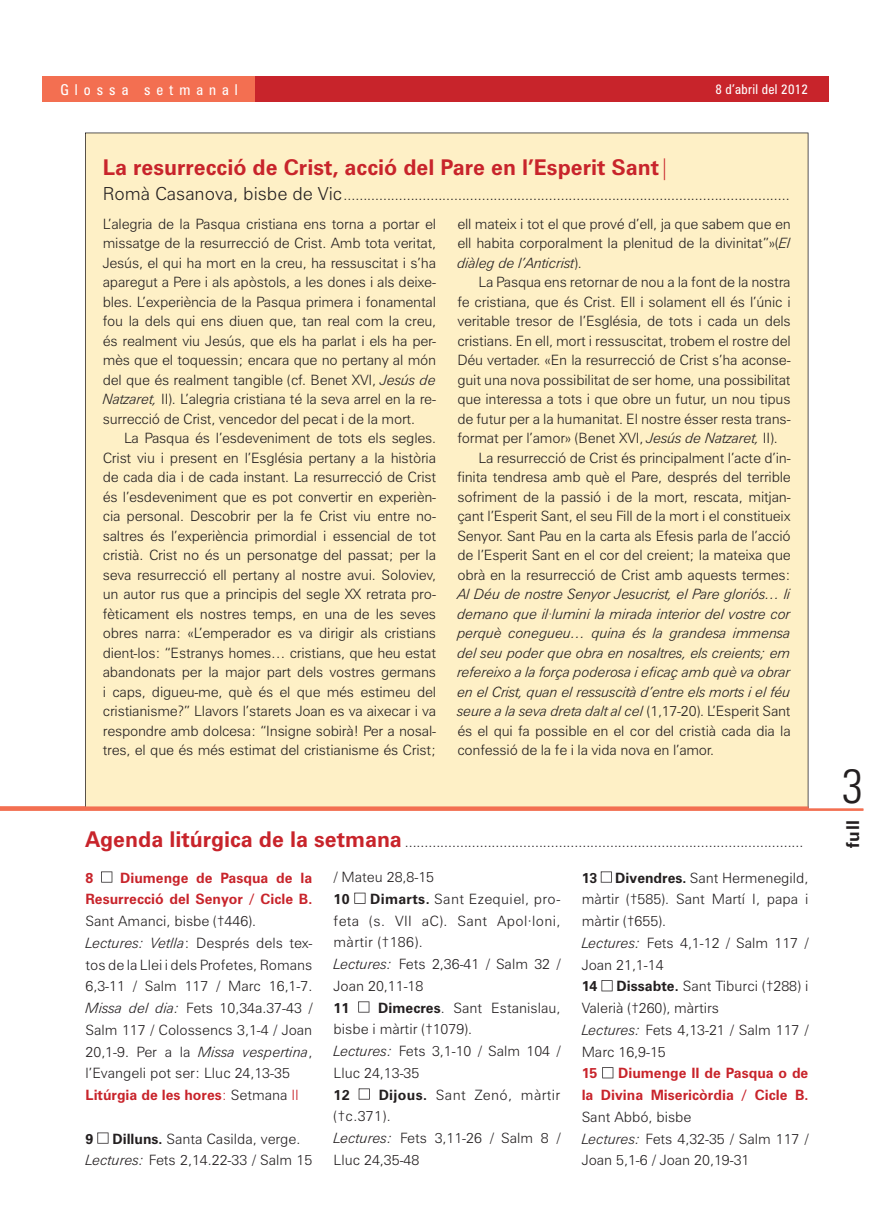
<style>
.page{position:relative;width:893px;height:1212px;background:#fff}
.page>*{position:absolute;margin:0;border:0;box-sizing:border-box;transform-origin:0 0}
.t1{font:300 condensed 48px "Zurich BT";color:#231f20}
.t2{font:700 21.75px "Zurich BT";color:#c8242b}
.t3{font:700 17.7px "Zurich BT";color:#231f20}
.t4{font:condensed 15px "Zurich BT";letter-spacing:.4em;color:#fff}
.t5{font:300 14.25px/19.5px "Zurich BT";letter-spacing:-.015em;color:#231f20}
.t6{font:italic 300 14.25px/19.5px "Zurich BT";letter-spacing:-.015em;color:#231f20;text-align:justify}
.t7{font:300 14.25px/21.8px "Zurich BT";letter-spacing:.025em;color:#231f20}
.t8{font:700 14.25px/21.8px "Zurich BT";color:#c8242b;text-align:right}
.t9{font:700 14.25px "Zurich BT";letter-spacing:.015em;color:#231f20}
.t10{font:condensed 13.5px "Zurich BT";letter-spacing:.02em;color:#fff}
.s1{font-weight:300}
.s2{font-size:18px}
.s3{font-style:italic}
.s4{font-style:normal}
.s5{font-weight:700;font-size:21.75px;color:#c8242b}
.s6{font-weight:700;color:#c8242b}
.s7{color:#c8242b}
.s8{font-weight:700}
</style>
<div class="page">
<div style="left:43px;top:77px;width:786px;height:25px;background:#c8242b"></div>
<div style="left:43px;top:77px;width:212px;height:25px;background:#f36f51"></div>
<svg style="left:101px;top:871px;width:11px;height:11px"></svg>
<svg style="left:97px;top:1132px;width:11px;height:11px"></svg>
<svg style="left:354px;top:893px;width:11px;height:11px"></svg>
<svg style="left:358px;top:1001px;width:11px;height:11px"></svg>
<svg style="left:359px;top:1088px;width:11px;height:11px"></svg>
<svg style="left:601px;top:871px;width:11px;height:11px"></svg>
<svg style="left:601px;top:980px;width:12px;height:11px"></svg>
<svg style="left:602px;top:1067px;width:11px;height:11px"></svg>
<div style="left:85px;top:133px;width:723px;height:673px;background:#fef0c6"></div>
<svg style="left:0;top:806px;width:863px;height:5px;background:#f37f62"></svg>
<p class="t4" style="left:60px;top:81px;width:179px">Glossa setmanal</p>
<p class="t10" style="left:715px;top:81px;width:94px">8 d’abril del 2012</p>
<h2 class="t2" style="left:103px;top:154px;width:569px">La resurrecció de Crist, acció del Pare en l’Esperit Sant<span class="s1">|</span></h2>
<p class="t5" style="left:103px;top:185px;width:688px"><span class="s2">Romà Casanova, bisbe de Vic</span> .................................................................................................................</p>
<p class="t5" style="left:103px;top:214px;width:335px;text-align:justify">L’alegria de la Pasqua cristiana ens torna a portar el missatge de la resurrecció de Crist. Amb tota veritat, Jesús, el qui ha mort en la creu, ha ressuscitat i s’ha aparegut a Pere i als apòstols, a les dones i als deixe&shy;bles. L’experiència de la Pasqua primera i fonamental fou la dels qui ens diuen que, tan real com la creu, és realment viu Jesús, que els ha parlat i els ha per&shy;mès que el toquessin; encara que no pertany al món del que és realment tangible (cf. Benet XVI, <span class="s3">Jesús de Natzaret,</span> II). L’alegria cristiana té la seva arrel en la re&shy;surrecció de Crist, vencedor del pecat i de la mort.</p>
<p class="t5" style="left:103px;top:428px;width:335px;text-align:justify;text-indent:21px">La Pasqua és l’esdeveniment de tots els segles.<br>Crist viu i present en l’Església pertany a la història de cada dia i de cada instant. La resurrecció de Crist és l’esdeveniment que es pot convertir en experièn&shy;cia personal. Descobrir per la fe Crist viu entre no&shy;saltres és l’experiència primordial i essencial de tot cristià. Crist no és un personatge del passat; per la seva resurrecció ell pertany al nostre avui. Soloviev, un autor rus que a principis del segle XX retrata pro&shy;fèticament els nostres temps, en una de les seves obres narra: «L’emperador es va dirigir als cristians dient-los: “Estranys homes… cristians, que heu estat abandonats per la major part dels vostres germans i caps, digueu-me, què és el que més estimeu del cristianisme?” Llavors l’starets Joan es va aixecar i va respondre amb dolcesa: “Insigne sobirà! Per a nosal&shy;tres, el que és més estimat del cristianisme és Crist;</p>
<p class="t5" style="left:457px;top:214px;width:335px;text-align:justify">ell mateix i tot el que prové d’ell, ja que sabem que en ell habita corporalment la plenitud de la divinitat”»(<span class="s3">El diàleg de l’Anticrist</span>).</p>
<p class="t5" style="left:479px;top:272px;width:313px">La Pasqua ens retornar de nou a la font de la nostra</p>
<p class="t5" style="left:457px;top:292px;width:335px">fe cristiana, que és Crist. Ell i solament ell és l’únic i</p>
<p class="t5" style="left:457px;top:311px;width:335px">veritable tresor de l’Església, de tots i cada un dels</p>
<p class="t5" style="left:457px;top:331px;width:335px">cristians. En ell, mort i ressuscitat, trobem el rostre del</p>
<p class="t5" style="left:457px;top:350px;width:335px">Déu vertader. «En la resurrecció de Crist s’ha aconse-</p>
<p class="t5" style="left:457px;top:370px;width:335px">guit una nova possibilitat de ser home, una possibilitat</p>
<p class="t5" style="left:457px;top:389px;width:335px">que interessa a tots i que obre un futur, un nou tipus</p>
<p class="t5" style="left:457px;top:409px;width:335px">de futur per a la humanitat. El nostre ésser resta trans-</p>
<p class="t5" style="left:457px;top:428px;width:322px">format per l’amor» (Benet XVI, <span class="s3">Jesús de Natzaret,</span> II).</p>
<p class="t5" style="left:479px;top:448px;width:314px">La resurrecció de Crist és principalment l’acte d’in-</p>
<p class="t5" style="left:457px;top:467px;width:335px">finita tendresa amb què el Pare, després del terrible</p>
<p class="t5" style="left:457px;top:487px;width:335px">sofriment de la passió i de la mort, rescata, mitjan-</p>
<p class="t5" style="left:457px;top:506px;width:335px">çant l’Esperit Sant, el seu Fill de la mort i el constitueix</p>
<p class="t5" style="left:457px;top:526px;width:335px">Senyor. Sant Pau en la carta als Efesis parla de l’acció</p>
<p class="t5" style="left:457px;top:545px;width:335px">de l’Esperit Sant en el cor del creient; la mateixa que</p>
<p class="t5" style="left:457px;top:565px;width:335px">obrà en la resurrecció de Crist amb aquests termes:</p>
<p class="t6" style="left:457px;top:584px;width:335px">Al Déu de nostre Senyor Jesucrist, el Pare gloriós… li demano que il·lumini la mirada interior del vostre cor perquè conegueu… quina és la grandesa immensa del seu poder que obra en nosaltres, els creients; em refereixo a la força poderosa i eficaç amb què va obrar en el Crist, quan el ressuscità d’entre els morts i el féu seure a la seva dreta dalt al cel <span class="s4">(1,17-20). L’Esperit Sant és el qui fa possible en el cor del cristià cada dia la confessió de la fe i la vida nova en l’amor.</span></p>
<p class="t5" style="left:85px;top:832px;width:720px"><span class="s5">Agenda litúrgica de la setmana</span> .....................................................................................................</p>
<p class="t8" style="left:86px;top:866px;width:228px">Diumenge de Pasqua de la<br>Resurrecció del Senyor / Cicle B.</p>
<p class="t5" style="left:86px;top:910px;width:228px;line-height:21.8px">Sant Amanci, bisbe (†446).<br><span class="s3">Lectures: Vetlla</span>: Després dels tex&shy;tos de la Llei i dels Profetes, Romans 6,3-11 / Salm 117 / Marc 16,1-7.<br><span class="s3">Missa del dia:</span> Fets 10,34a.37-43 / Salm 117 / Colossencs 3,1-4 / Joan 20,1-9. Per a la <span class="s3">Missa vespertina</span>, l’Evangeli pot ser: Lluc 24,13-35<br><span class="s6">Litúrgia de les hores</span><span class="s7">:</span> Setmana <span class="s7">II</span></p>
<p class="t9" style="left:86px;top:1130px;width:9px">9</p>
<p class="t8" style="left:86px;top:866px;width:9px">8</p>
<p class="t5" style="left:86px;top:1127px;width:228px;line-height:21.8px;text-indent:27px"><span class="s8">Dilluns.</span> Santa Casilda, verge.<br><span class="s3">Lectures:</span> Fets 2,14.22-33 / Salm 15</p>
<p class="t5" style="left:334px;top:867px;width:102px">/ Mateu 28,8-15</p>
<p class="t9" style="left:334px;top:890px;width:18px">10</p>
<p class="t7" style="left:334px;top:888px;width:228px;text-indent:37px"><span class="s8">Dimarts.</span> Sant Ezequiel, pro&shy;feta (s. VII aC). Sant Apol·loni, màrtir (†186).<br><span class="s3">Lectures:</span> Fets 2,36-41 / Salm 32 /<br>Joan 20,11-18</p>
<p class="t9" style="left:334px;top:999px;width:17px">11</p>
<p class="t5" style="left:334px;top:996px;width:228px;line-height:21.8px;text-indent:45px"><span class="s8">Dimecres</span>. Sant Estanislau, bisbe i màrtir (†1079).<br><span class="s3">Lectures:</span> Fets 3,1-10 / Salm 104 /<br>Lluc 24,13-35</p>
<p class="t9" style="left:334px;top:1086px;width:18px">12</p>
<p class="t5" style="left:334px;top:1083px;width:228px;line-height:21.8px;text-indent:45px"><span class="s8">Dijous.</span> Sant Zenó, màrtir (†c.371).<br><span class="s3">Lectures:</span> Fets 3,11-26 / Salm 8 /<br>Lluc 24,35-48</p>
<p class="t5" style="left:582px;top:866px;width:228px;line-height:21.8px"><span class="s8">13 Divendres.</span> Sant Hermenegild, màrtir (†585). Sant Martí I, papa i màrtir (†655).<br><span class="s3">Lectures:</span> Fets 4,1-12 / Salm 117 /<br>Joan 21,1-14</p>
<p class="t9" style="left:582px;top:977px;width:17px">14</p>
<p class="t5" style="left:582px;top:975px;width:228px;line-height:21.8px;text-indent:35px"><span class="s8">Dissabte.</span> Sant Tiburci (†288) i<br>Valerià (†260), màrtirs<br><span class="s3">Lectures:</span> Fets 4,13-21 / Salm 117 /<br>Marc 16,9-15</p>
<p class="t8" style="left:582px;top:1062px;width:17px">15</p>
<p class="t8" style="left:582px;top:1062px;width:228px">Diumenge II de Pasqua o de<br>la Divina Misericòrdia / Cicle B.</p>
<p class="t5" style="left:582px;top:1106px;width:228px;line-height:21.8px">Sant Abbó, bisbe<br><span class="s3">Lectures:</span> Fets 4,32-35 / Salm 117 /<br>Joan 5,1-6 / Joan 20,19-31</p>
<h1 class="t1" style="left:842px;top:756px;width:24px">3</h1>
<p class="t3" style="left:842px;top:848px;width:30px;rotate:-90deg">full</p>
</div>
